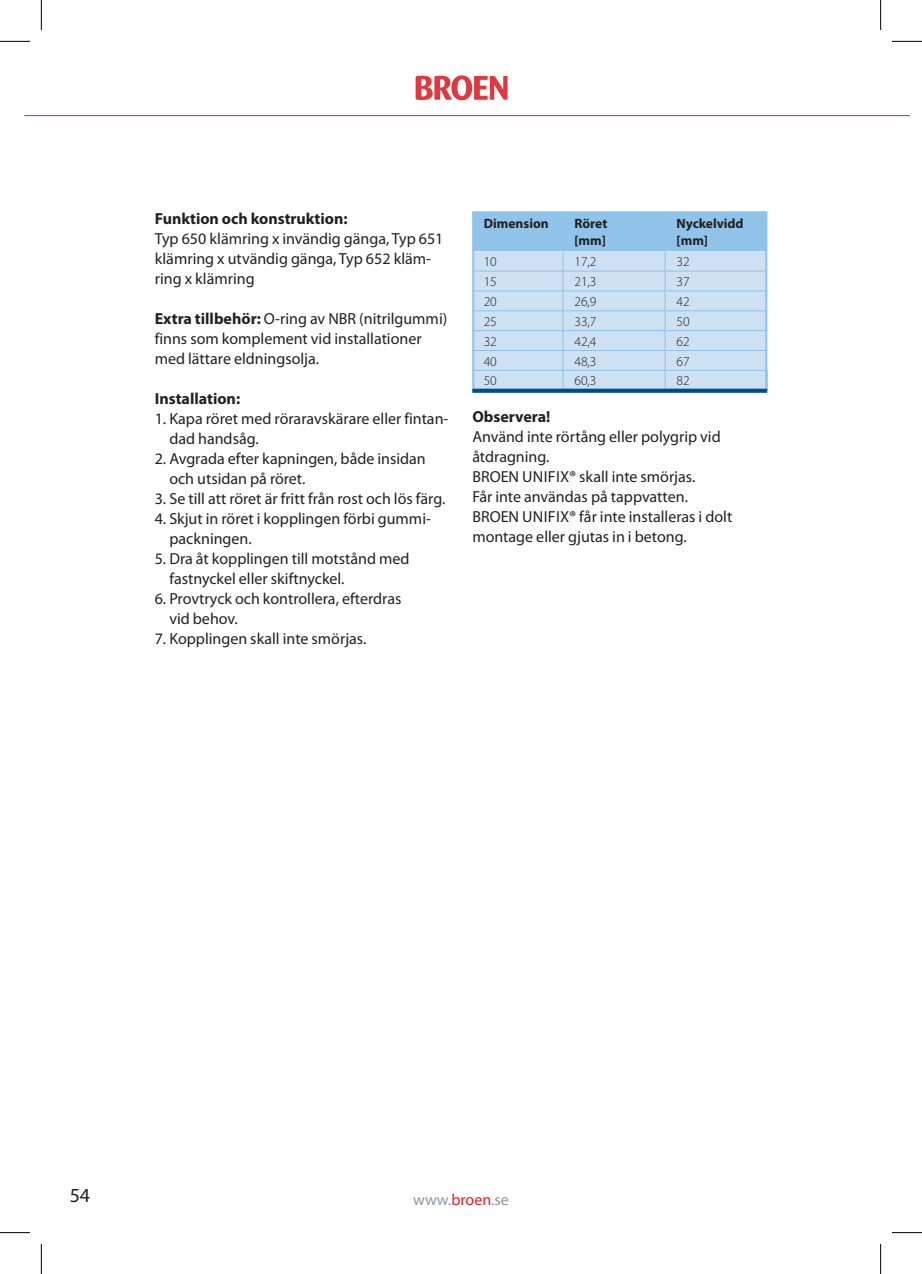
<style>
.page{position:relative;width:922px;height:1274px;background:#fff}
.page>*{position:absolute;margin:0;border:0;box-sizing:border-box;transform-origin:0 0}
.t1{font:20px "Myriad Pro";color:#231f20}
.t2{font:16px/20px "Myriad Pro";color:#231f20}
.t3{font:700 16px "Myriad Pro";color:#231f20}
.t4{font:16px "Myriad Pro";color:#8b98a0}
.t5{font:300 13.6px "Myriad Pro";color:#231f20}
.t6{font:700 13.6px/16.2px "Myriad Pro";color:#231f20}
.s1{font-weight:700}
.s2{color:#e41f25}
</style>
<div class="page">
<svg style="left:475px;top:211px;width:293px;height:179px;background:#bdd9ef"></svg>
<hr style="left:665px;top:390px;width:103px;height:1px;background:#8fc3e9">
<div style="left:472px;top:211px;width:295px;height:179px;border:2px solid #8fc3e9"></div>
<svg style="left:472px;top:389px;width:295px;height:4px"></svg>
<hr style="left:24px;top:115px;width:885px;height:1px;background:#e41f25">
<svg style="left:416px;top:75px;width:91px;height:25px"></svg>
<hr style="left:0;top:41px;width:30px;height:1px;background:#000">
<hr style="left:892px;top:41px;width:30px;height:1px;background:#000">
<hr style="left:0;top:1232px;width:30px;height:1px;background:#000">
<hr style="left:892px;top:1232px;width:30px;height:1px;background:#000">
<hr style="left:41px;top:0;width:1px;height:30px;background:#000">
<hr style="left:41px;top:1243px;width:1px;height:30px;background:#000">
<hr style="left:880px;top:0;width:1px;height:30px;background:#000">
<hr style="left:880px;top:1243px;width:1px;height:30px;background:#000">
<p class="t3" style="left:155px;top:208px;width:194px">Funktion och konstruktion:</p>
<p class="t2" style="left:155px;top:228px;width:290px">Typ 650 klämring x invändig gänga, Typ 651 klämring x utvändig gänga, Typ 652 kläm&shy;ring x klämring</p>
<p class="t2" style="left:155px;top:308px;width:294px"><span class="s1">Extra tillbehör:</span> O-ring av NBR (nitrilgummi) finns som komplement vid installationer med lättare eldningsolja.</p>
<p class="t3" style="left:155px;top:388px;width:87px">Installation:</p>
<p class="t2" style="left:169px;top:408px;width:281px;text-indent:-15px">1. Kapa röret med röraravskärare eller fintan&shy;dad handsåg.</p>
<p class="t2" style="left:169px;top:448px;width:258px;text-indent:-15px">2. Avgrada efter kapningen, både insidan och utsidan på röret.</p>
<p class="t2" style="left:155px;top:488px;width:292px">3. Se till att röret är fritt från rost och lös färg.</p>
<p class="t2" style="left:169px;top:508px;width:263px;text-indent:-15px">4. Skjut in röret i kopplingen förbi gummi&shy;packningen.</p>
<p class="t2" style="left:169px;top:548px;width:242px;text-indent:-15px">5. Dra åt kopplingen till motstånd med fastnyckel eller skiftnyckel.</p>
<p class="t2" style="left:169px;top:588px;width:234px;text-indent:-15px">6. Provtryck och kontrollera, efterdras vid behov.</p>
<p class="t2" style="left:155px;top:628px;width:213px">7. Kopplingen skall inte smörjas.</p>
<p class="t6" style="left:484px;top:215px;width:67px">Dimension</p>
<p class="t6" style="left:574px;top:215px;width:34px">Röret [mm]</p>
<p class="t6" style="left:676px;top:215px;width:69px">Nyckelvidd [mm]</p>
<p class="t5" style="left:484px;top:253px;width:15px">10</p>
<p class="t5" style="left:574px;top:253px;width:24px">17,2</p>
<p class="t5" style="left:676px;top:253px;width:15px">32</p>
<p class="t5" style="left:484px;top:273px;width:15px">15</p>
<p class="t5" style="left:574px;top:273px;width:24px">21,3</p>
<p class="t5" style="left:676px;top:273px;width:15px">37</p>
<p class="t5" style="left:484px;top:293px;width:15px">20</p>
<p class="t5" style="left:574px;top:293px;width:24px">26,9</p>
<p class="t5" style="left:676px;top:293px;width:15px">42</p>
<p class="t5" style="left:484px;top:313px;width:15px">25</p>
<p class="t5" style="left:574px;top:313px;width:24px">33,7</p>
<p class="t5" style="left:676px;top:313px;width:15px">50</p>
<p class="t5" style="left:484px;top:333px;width:15px">32</p>
<p class="t5" style="left:574px;top:333px;width:24px">42,4</p>
<p class="t5" style="left:676px;top:333px;width:15px">62</p>
<p class="t5" style="left:484px;top:353px;width:15px">40</p>
<p class="t5" style="left:574px;top:353px;width:24px">48,3</p>
<p class="t5" style="left:676px;top:353px;width:15px">67</p>
<p class="t5" style="left:484px;top:372px;width:15px">50</p>
<p class="t5" style="left:574px;top:372px;width:24px">60,3</p>
<p class="t5" style="left:676px;top:372px;width:15px">82</p>
<p class="t3" style="left:472px;top:406px;width:80px">Observera!</p>
<p class="t2" style="left:472px;top:426px;width:250px">Använd inte rörtång eller polygrip vid åtdragning.<br>BROEN Unifix</p>
<p class="t2" style="left:472px;top:466px;width:224px;text-indent:97px">® skall inte smörjas.<br>Får inte användas på tappvatten.<br>BROEN Unifix</p>
<p class="t2" style="left:472px;top:506px;width:261px;text-indent:97px">® får inte installeras i dolt montage eller gjutas in i betong.</p>
<p class="t1" style="left:70px;top:1182px;width:22px">54</p>
<p class="t4" style="left:413px;top:1189px;width:97px">www.<span class="s2">broen</span>.se</p>
</div>
